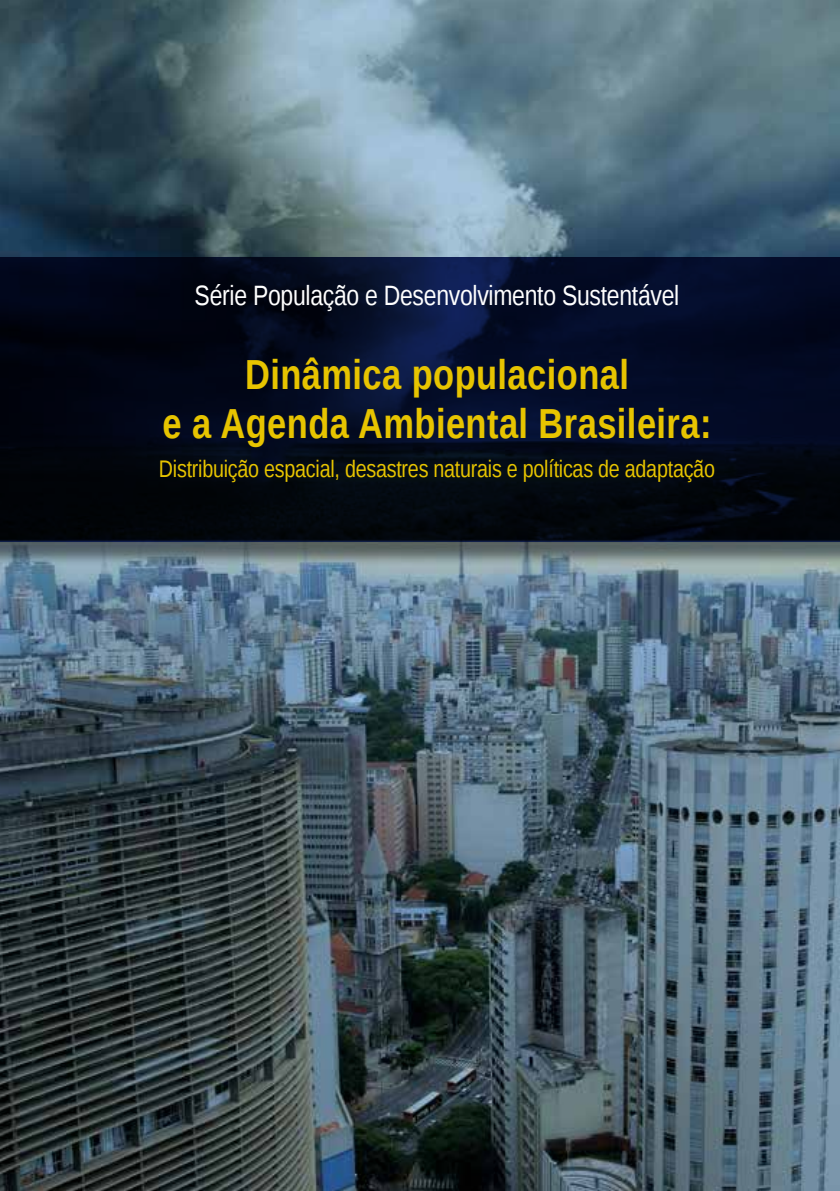
<style>
.page{position:relative;width:840px;height:1191px;background:#fff}
.page>*{position:absolute;margin:0;border:0;box-sizing:border-box;transform-origin:0 0}
.t1{font:700 42px/48.2px "Liberation Sans Narrow";letter-spacing:.01em;color:#e7c400;text-align:center}
.t2{font:28px "Liberation Sans Narrow";letter-spacing:-.01em;color:#fff}
.t3{font:24px "Liberation Sans Narrow";letter-spacing:-.01em;color:#e7c400}
</style>
<div class="page">
<img style="left:0;top:0;width:839px;height:1191px">
<div style="left:0;top:260px;width:839px;height:306px;background:#000;opacity:.5"></div>
<svg style="left:0;top:257px;width:839px;height:284px;background:#03091c"></svg>
<p class="t2" style="left:194px;top:280px;width:486px">Série População e Desenvolvimento Sustentável</p>
<h1 class="t1" style="left:162px;top:350px;width:550px">Dinâmica populacional<br>e a Agenda Ambiental Brasileira:</h1>
<p class="t3" style="left:159px;top:455px;width:557px">Distribuição espacial, desastres naturais e políticas de adaptação</p>
</div>
